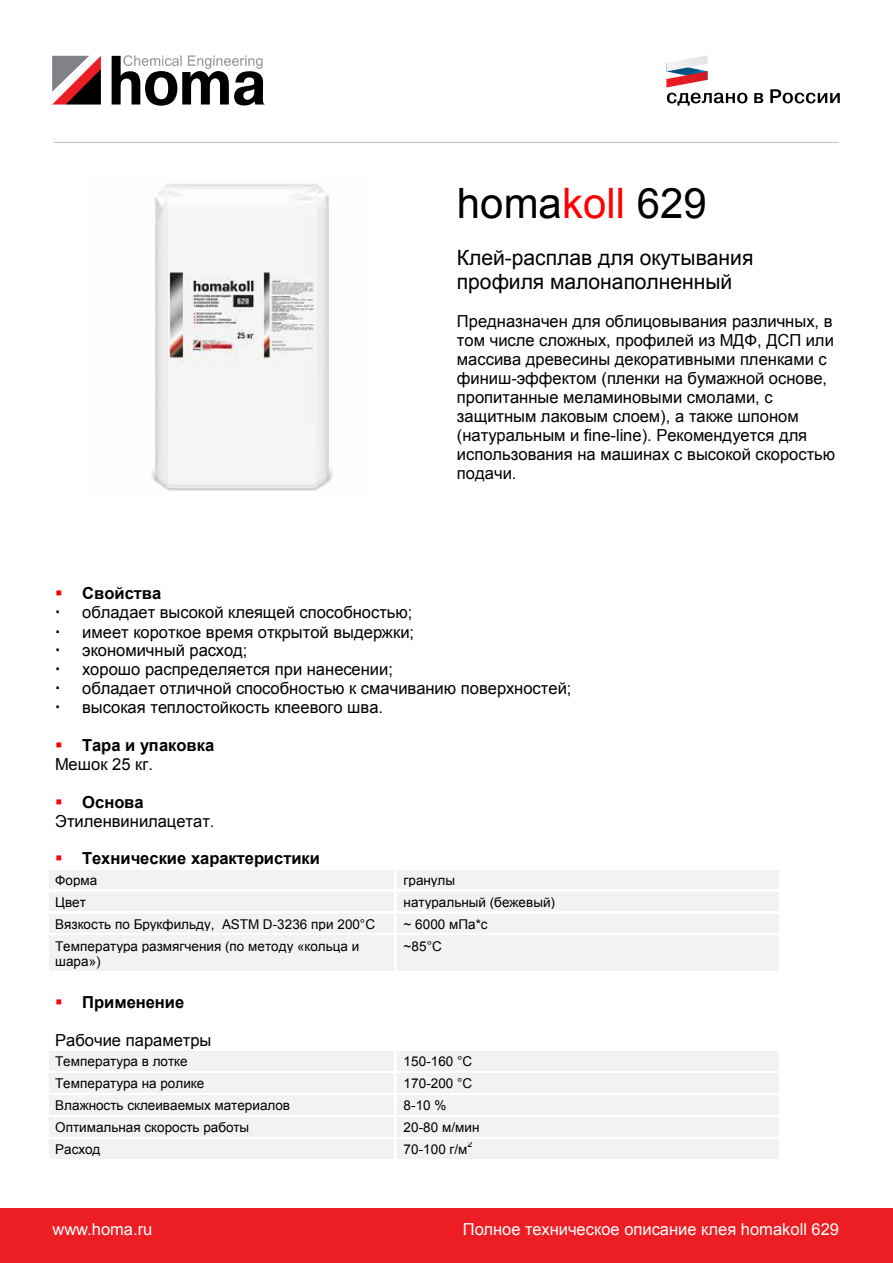
<style>
.page{position:relative;width:893px;height:1263px;background:#fff}
.page>*{position:absolute;margin:0;border:0;box-sizing:border-box;transform-origin:0 0}
.t1{font:42px "Arial";color:#000}
.t2{font:21px/24.2px "Arial";color:#000}
.t3{font:16.5px/18.9px "Arial";color:#000}
.t4{font:700 16.5px/19px "Arial";color:#000}
.t5{font:16.5px "Arial";color:#fff}
.t6{font:13.5px/15.5px "Arial";letter-spacing:.005em;color:#000}
.t7{font:13.5px "Arial";letter-spacing:.005em;color:#000}
.t8{font:9px "Arial";color:#000}
.s1{color:#f00}
.s2{font-style:inherit}
.s3{font-weight:700}
.s4{font-weight:400}
</style>
<div class="page">
<div style="left:48px;top:870px;width:346px;height:20px;background:#f2f2f2"></div>
<div style="left:397px;top:870px;width:383px;height:20px;background:#f2f2f2"></div>
<div style="left:48px;top:892px;width:346px;height:20px;background:#f2f2f2"></div>
<div style="left:397px;top:892px;width:383px;height:20px;background:#f2f2f2"></div>
<div style="left:48px;top:914px;width:346px;height:20px;background:#f2f2f2"></div>
<div style="left:397px;top:914px;width:383px;height:20px;background:#f2f2f2"></div>
<div style="left:48px;top:936px;width:346px;height:35px;background:#f2f2f2"></div>
<div style="left:397px;top:936px;width:383px;height:35px;background:#f2f2f2"></div>
<div style="left:48px;top:1051px;width:346px;height:20px;background:#f2f2f2"></div>
<div style="left:397px;top:1051px;width:383px;height:20px;background:#f2f2f2"></div>
<div style="left:48px;top:1073px;width:346px;height:20px;background:#f2f2f2"></div>
<div style="left:397px;top:1073px;width:383px;height:20px;background:#f2f2f2"></div>
<div style="left:48px;top:1095px;width:346px;height:20px;background:#f2f2f2"></div>
<div style="left:397px;top:1095px;width:383px;height:20px;background:#f2f2f2"></div>
<div style="left:48px;top:1117px;width:346px;height:20px;background:#f2f2f2"></div>
<div style="left:397px;top:1117px;width:383px;height:20px;background:#f2f2f2"></div>
<div style="left:48px;top:1139px;width:346px;height:20px;background:#f2f2f2"></div>
<div style="left:397px;top:1139px;width:383px;height:20px;background:#f2f2f2"></div>
<img style="left:151px;top:184px;width:181px;height:307px">
<svg style="left:52px;top:56px;width:49px;height:49px"></svg>
<svg style="left:112px;top:55px;width:153px;height:51px"></svg>
<svg style="left:666px;top:55px;width:81px;height:51px"></svg>
<svg style="left:754px;top:93px;width:9px;height:10px"></svg>
<svg style="left:770px;top:89px;width:70px;height:14px"></svg>
<hr style="left:54px;top:142px;width:785px;height:1px;background:#bcbec0">
<div style="left:0;top:1209px;width:893px;height:54px;background:#ed1d24"></div>
<h1 class="t1" style="left:457px;top:176px;width:252px">homa<span class="s1">koll</span> 629</h1>
<p class="t2" style="left:457px;top:246px;width:298px">Клей<span class="s2">-</span>расплав для окутывания профиля малонаполненный</p>
<p class="t3" style="left:457px;top:312px;width:380px">Предназначен для облицовывания различных, в том числе сложных, профилей из МДФ, ДСП или массива древесины декоративными пленками с финиш<span class="s2">-</span>эффектом (пленки на бумажной основе, пропитанные меламиновыми смолами, с защитным лаковым слоем), а также шпоном (натуральным и fine<span class="s2">-line).</span> Рекомендуется для использования на машинах с высокой скоростью подачи.</p>
<p class="t3" style="left:82px;top:584px;width:491px;text-indent:-27px"><span class="s1">▪</span> <span class="s3">Свойства<br></span>обладает высокой клеящей способностью<span class="s2">;<br></span>имеет короткое время открытой выдержки<span class="s2">;<br></span>экономичный расход;<br>хорошо распределяется при нанесении;<br>обладает отличной способностью к смачиванию поверхностей; высокая теплостойкость клеевого шва.</p>
<p class="t4" style="left:55px;top:736px;width:161px"><span class="s1">▪</span> Тара и упаковка<br><span class="s4">Мешок 25 кг.</span></p>
<p class="t3" style="left:55px;top:793px;width:161px;line-height:19.4px"><span class="s1">▪</span> <span class="s3">Основа<br></span>Этиленвинилацетат.</p>
<p class="t4" style="left:55px;top:849px;width:266px"><span class="s1">▪</span> Технические характеристики</p>
<p class="t6" style="left:55px;top:872px;width:44px">Форма</p>
<p class="t6" style="left:404px;top:872px;width:53px">гранулы</p>
<p class="t6" style="left:55px;top:894px;width:32px">Цвет</p>
<p class="t6" style="left:404px;top:894px;width:153px">натуральный (бежевый)</p>
<p class="t6" style="left:55px;top:916px;width:321px">Вязкость по Брукфильду<span class="s2">, ASTM D-</span>3236 при 200°С</p>
<p class="t7" style="left:404px;top:915px;width:85px">~ 6000 <span class="s2">мПа*с</span></p>
<p class="t6" style="left:55px;top:938px;width:306px">Температура размягчения (по методу «кольца и шара»)</p>
<p class="t7" style="left:404px;top:937px;width:40px">~85<span class="s2">°С</span></p>
<p class="t4" style="left:55px;top:993px;width:131px"><span class="s1">▪</span> Применение</p>
<p class="t3" style="left:55px;top:1030px;width:158px">Рабочие параметры</p>
<p class="t6" style="left:55px;top:1054px;width:134px">Температура в лотке</p>
<p class="t7" style="left:404px;top:1053px;width:70px">150-16<span class="s2">0 °С</span></p>
<p class="t6" style="left:55px;top:1076px;width:151px">Температура на ролике</p>
<p class="t7" style="left:404px;top:1075px;width:70px">170-20<span class="s2">0 °С</span></p>
<p class="t6" style="left:55px;top:1098px;width:236px">Влажность склеиваемых материалов</p>
<p class="t7" style="left:404px;top:1097px;width:44px">8-10 %</p>
<p class="t6" style="left:55px;top:1120px;width:196px">Оптимальная скорость работы</p>
<p class="t7" style="left:404px;top:1119px;width:77px">20-80 <span class="s2">м/мин</span></p>
<p class="t6" style="left:55px;top:1142px;width:47px">Расход</p>
<p class="t7" style="left:404px;top:1141px;width:65px">70-10<span class="s2">0 г/м</span></p>
<p class="t8" style="left:468px;top:1138px;width:7px">2</p>
<p class="t5" style="left:52px;top:1218px;width:101px">www.homa.ru</p>
<p class="t5" style="left:463px;top:1218px;width:378px">Полное техническое описание клея homakoll 629</p>
</div>
